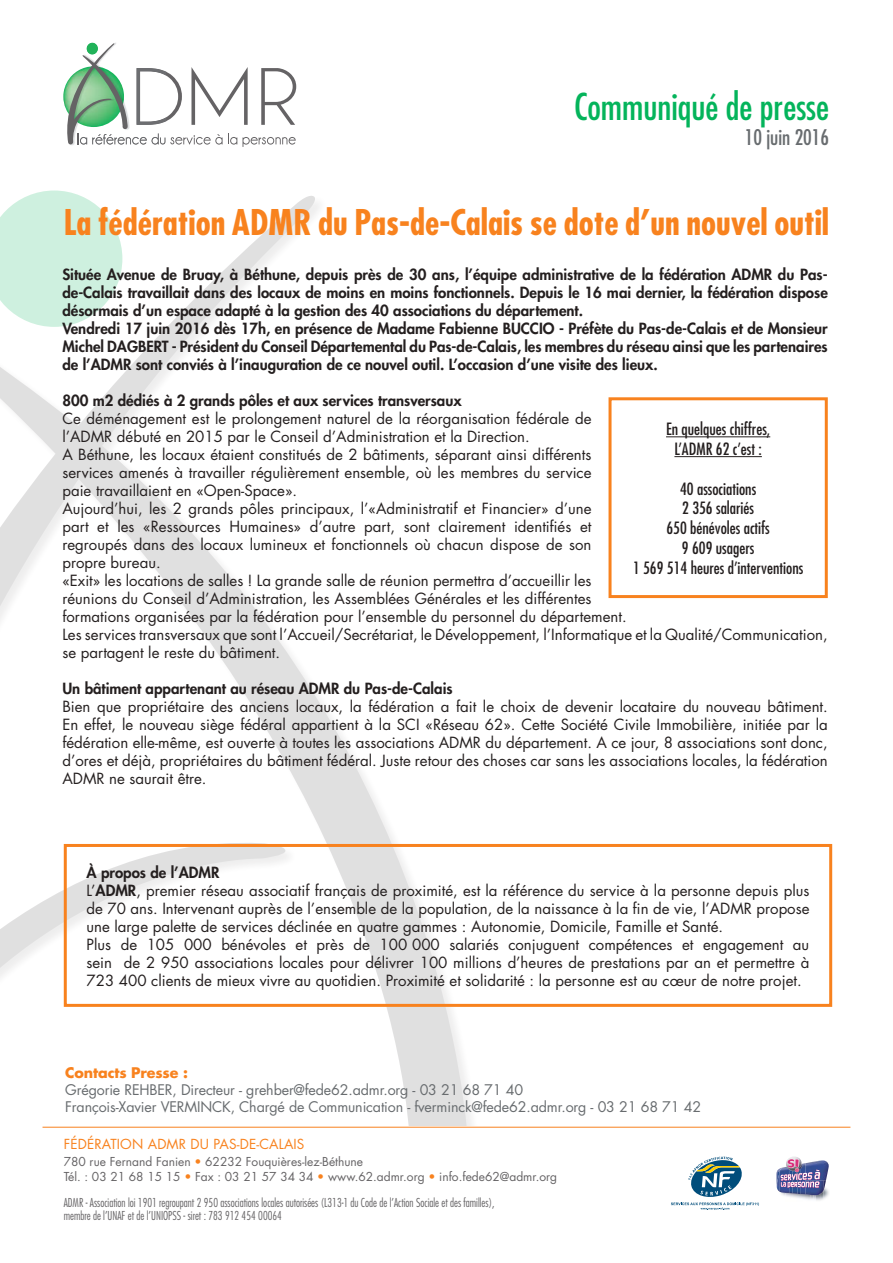
<style>
.page{position:relative;width:893px;height:1263px;background:#fff}
.page>*{position:absolute;margin:0;border:0;box-sizing:border-box;transform-origin:0 0}
.t1{font:condensed 36px "Futura Std";color:#04b45b}
.t2{font:700 condensed 34.5px "Futura Std";color:#f8821e}
.t3{font:condensed 21px "Futura Std";color:#686c6f}
.t4{font:condensed 16.5px "Futura Std";color:#241f1f}
.t5{font:15px/18px "Futura Std";color:#241f1f;text-align:justify}
.t6{font:800 15px/18px "Futura Std";color:#241f1f;text-align:justify}
.t7{font:14.25px "Futura Std";letter-spacing:-.01em;color:#686c6f}
.t8{font:700 14.25px "Futura Std";letter-spacing:-.01em;color:#f8821e}
.t9{font:13.5px "Futura Std";letter-spacing:.01em;color:#f8821e}
.t10{font:300 condensed 12px "Futura Std";color:#656365;scale:.95 1}
.t11{font:12px "Futura Std";color:#656365}
.s1{font-weight:800}
.s2{color:#f8821e}
</style>
<div class="page">
<svg style="left:0;top:196px;width:470px;height:931px"></svg>
<svg style="left:0;top:190px;width:122px;height:137px"></svg>
<hr style="left:43px;top:1127px;width:807px;height:1px;background:#f8821e">
<img style="left:63px;top:84px;width:3px;height:25px">
<svg style="left:66px;top:43px;width:230px;height:104px"></svg>
<img style="left:788px;top:1157px;width:12px;height:2px">
<svg style="left:776px;top:1159px;width:52px;height:42px"></svg>
<svg style="left:671px;top:1157px;width:88px;height:53px"></svg>
<div style="left:64px;top:844px;width:768px;height:163px;border:3px solid #f8821e"></div>
<hr style="left:666px;top:436px;width:104px;height:1px;background:#241f1f">
<hr style="left:674px;top:456px;width:88px;height:1px;background:#241f1f">
<div style="left:608px;top:397px;width:220px;height:201px;border:3px solid #f8821e"></div>
<p class="t1" style="left:574px;top:85px;width:257px">Communiqué de presse</p>
<p class="t3" style="left:745px;top:125px;width:86px">10 juin 2016</p>
<p class="t2" style="left:64px;top:201px;width:767px">La fédération ADMR du Pas-de-Calais se dote d’un nouvel outil</p>
<p class="t6" style="left:62px;top:266px;width:767px">Située Avenue de Bruay, à Béthune, depuis près de 30 ans, l’équipe administrative de la fédération ADMR du Pas&shy;de-Calais travaillait dans des locaux de moins en moins fonctionnels. Depuis le 16 mai dernier, la fédération dispose désormais d’un espace adapté à la gestion des 40 associations du département.</p>
<p class="t6" style="left:62px;top:320px;width:767px">Vendredi 17 juin 2016 dès 17h, en présence de Madame Fabienne BUCCIO - Préfète du Pas-de-Calais et de Monsieur Michel DAGBERT - Président du Conseil Départemental du Pas-de-Calais, les membres du réseau ainsi que les partenaires de l’ADMR sont conviés à l’inauguration de ce nouvel outil. L’occasion d’une visite des lieux.</p>
<p class="t6" style="left:62px;top:392px;width:401px">800 m2 dédiés à 2 grands pôles et aux services transversaux</p>
<p class="t5" style="left:62px;top:410px;width:531px">Ce déménagement est le prolongement naturel de la réorganisation fédérale de l’ADMR débuté en 2015 par le Conseil d’Administration et la Direction.</p>
<p class="t5" style="left:62px;top:446px;width:531px">A Béthune, les locaux étaient constitués de 2 bâtiments, séparant ainsi différents services amenés à travailler régulièrement ensemble, où les membres du service paie travaillaient en «Open-Space».</p>
<p class="t5" style="left:62px;top:500px;width:531px">Aujourd’hui, les 2 grands pôles principaux, l’«Administratif et Financier» d’une part et les «Ressources Humaines» d’autre part, sont clairement identifiés et regroupés dans des locaux lumineux et fonctionnels où chacun dispose de son propre bureau.</p>
<p class="t5" style="left:62px;top:572px;width:566px;text-align:left">«Exit» les locations de salles ! La grande salle de réunion permettra d’accueillir les réunions du Conseil d’Administration, les Assemblées Générales et les différentes formations organisées par la fédération pour l’ensemble du personnel du département.</p>
<p class="t5" style="left:62px;top:626px;width:767px">Les services transversaux que sont l’Accueil/Secrétariat, le Développement, l’Informatique et la Qualité/Communication, se partagent le reste du bâtiment.</p>
<p class="t6" style="left:62px;top:680px;width:392px">Un bâtiment appartenant au réseau ADMR du Pas-de-Calais</p>
<p class="t5" style="left:62px;top:698px;width:767px">Bien que propriétaire des anciens locaux, la fédération a fait le choix de devenir locataire du nouveau bâtiment.<br>En effet, le nouveau siège fédéral appartient à la SCI «Réseau 62». Cette Société Civile Immobilière, initiée par la fédération elle-même, est ouverte à toutes les associations ADMR du département. A ce jour, 8 associations sont donc, d’ores et déjà, propriétaires du bâtiment fédéral. Juste retour des choses car sans les associations locales, la fédération ADMR ne saurait être.</p>
<p class="t4" style="left:666px;top:419px;width:106px">En quelques chiffres,</p>
<p class="t4" style="left:674px;top:439px;width:89px">L’ADMR 62 c’est :</p>
<p class="t4" style="left:680px;top:479px;width:78px">40 associations</p>
<p class="t4" style="left:682px;top:498px;width:73px">2 356 salariés</p>
<p class="t4" style="left:666px;top:518px;width:105px">650 bénévoles actifs</p>
<p class="t4" style="left:682px;top:538px;width:74px">9 609 usagers</p>
<p class="t4" style="left:633px;top:558px;width:172px">1 569 514 heures d’interventions</p>
<p class="t6" style="left:87px;top:863px;width:134px">À propos de l’ADMR</p>
<p class="t5" style="left:87px;top:882px;width:724px">L’<span class="s1">ADMR</span>, premier réseau associatif français de proximité, est la référence du service à la personne depuis plus de 70 ans. Intervenant auprès de l’ensemble de la population, de la naissance à la fin de vie, l’ADMR propose une large palette de services déclinée en quatre gammes : Autonomie, Domicile, Famille et Santé.</p>
<p class="t5" style="left:87px;top:936px;width:724px">Plus de 105 000 bénévoles et près de 100 000 salariés conjuguent compétences et engagement au sein de 2 950 associations locales pour délivrer 100 millions d’heures de prestations par an et permettre à 723 400 clients de mieux vivre au quotidien. Proximité et solidarité : la personne est au cœur de notre projet.</p>
<p class="t8" style="left:65px;top:1063px;width:124px">Contacts Presse :</p>
<p class="t7" style="left:65px;top:1081px;width:459px">Grégorie REHBER, Directeur - grehber@fede62.admr.org - 03 21 68 71 40</p>
<p class="t7" style="left:65px;top:1098px;width:637px">François-Xavier VERMINCK, Chargé de Communication - fverminck@fede62.admr.org - 03 21 68 71 42</p>
<p class="t9" style="left:64px;top:1135px;width:242px">FÉDÉRATION ADMR DU PAS-DE-CALAIS</p>
<p class="t11" style="left:64px;top:1153px;width:301px">780 rue Fernand Fanien <span class="s2">•</span> 62232 Fouquières-lez-Béthune</p>
<p class="t11" style="left:64px;top:1168px;width:495px">Tél. : 03 21 68 15 15 <span class="s2">•</span> Fax : 03 21 57 34 34 <span class="s2">•</span> www.62.admr.org <span class="s2">•</span> info.fede62@admr.org</p>
<p class="t10" style="left:64px;top:1195px;width:455px">ADMR - Association loi 1901 regroupant 2 950 associations locales autorisées (L313-1 du Code de l’Action Sociale et des familles),</p>
<p class="t10" style="left:64px;top:1209px;width:231px">membre de l’UNAF et de l’UNIOPSS - siret : 783 912 454 00064</p>
</div>
